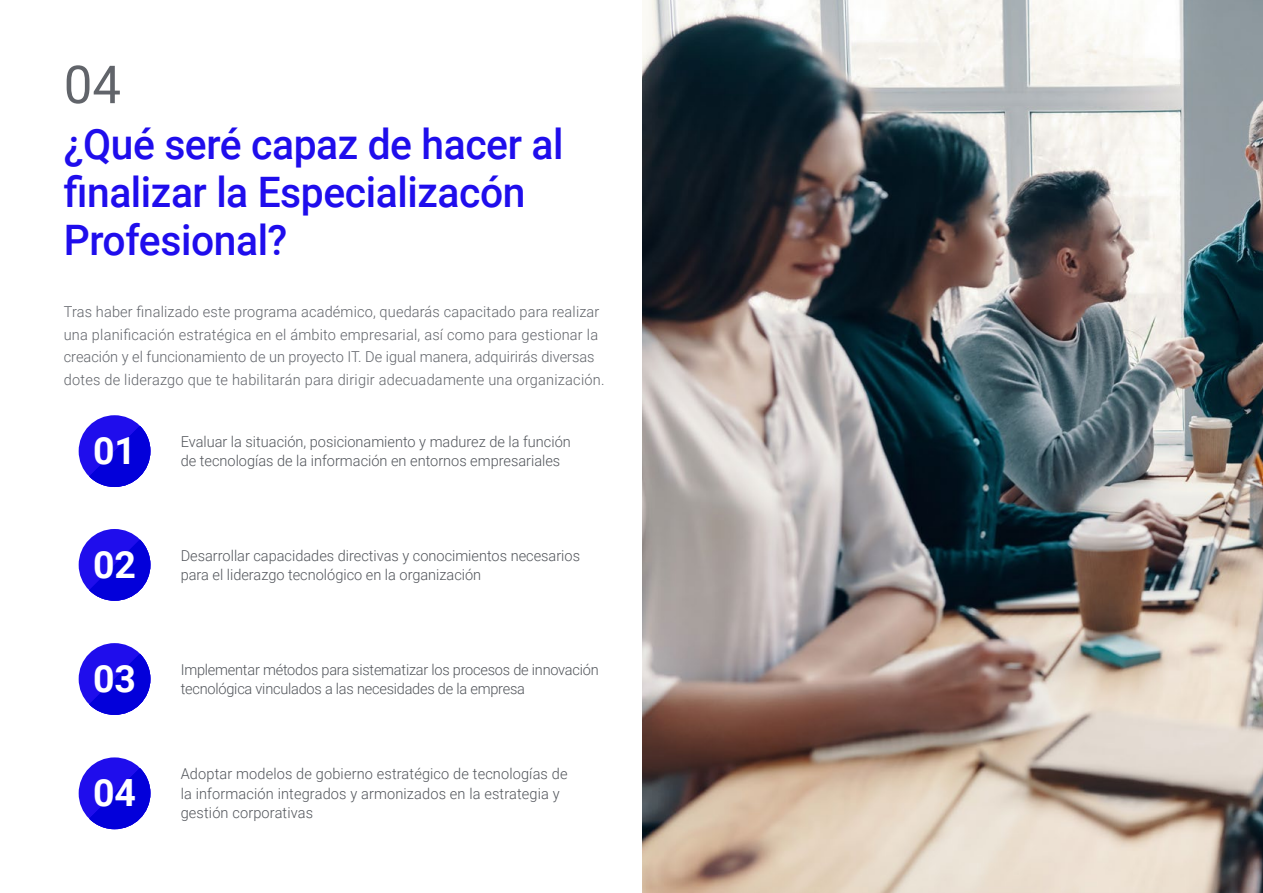
<style>
.page{position:relative;width:1263px;height:893px;background:#fff}
.page>*{position:absolute;margin:0;border:0;box-sizing:border-box;transform-origin:0 0}
.t1{font:52.5px "Roboto";color:#61646a}
.t2{font:500 42px/48px "Roboto";letter-spacing:-.01em;color:#1f0dec}
.t3{font:700 37.5px "Roboto";color:#fff}
.t4{font:300 15px/19.5px "Roboto";color:#52555b}
.t5{font:300 15px/22.5px "Roboto";letter-spacing:.01em;color:#61646a}
</style>
<div class="page">
<img style="left:642px;top:0;width:621px;height:893px">
<div style="left:79px;top:529px;width:71px;height:72px;background:#1f0dec;border-radius:50%"></div>
<svg style="left:89px;top:539px;width:61px;height:62px"></svg>
<div style="left:79px;top:757px;width:71px;height:72px;background:#1f0dec;border-radius:50%"></div>
<svg style="left:89px;top:768px;width:61px;height:61px"></svg>
<div style="left:79px;top:643px;width:71px;height:72px;background:#1f0dec;border-radius:50%"></div>
<svg style="left:89px;top:654px;width:61px;height:61px"></svg>
<div style="left:79px;top:415px;width:71px;height:72px;background:#1f0dec;border-radius:50%"></div>
<svg style="left:89px;top:426px;width:61px;height:61px"></svg>
<h1 class="t1" style="left:64px;top:48px;width:59px">04</h1>
<h2 class="t2" style="left:64px;top:119px;width:501px">¿Qué seré capaz de hacer al finalizar la Especializacón<br>Profesional?</h2>
<p class="t5" style="left:64px;top:300px;width:542px">Tras haber finalizado este programa académico, quedarás capacitado para realizar una planificación estratégica en el ámbito empresarial, así como para gestionar la creación y el funcionamiento de un proyecto IT. De igual manera, adquirirás diversas dotes de liderazgo que te habilitarán para dirigir adecuadamente una organización.</p>
<h3 class="t3" style="left:93px;top:424px;width:45px">01</h3>
<p class="t4" style="left:181px;top:431px;width:392px">Evaluar la situación, posicionamiento y madurez de la función</p>
<p class="t4" style="left:181px;top:451px;width:381px">de tecnologías de la información en entornos empresariales</p>
<h3 class="t3" style="left:93px;top:538px;width:45px">02</h3>
<p class="t4" style="left:181px;top:545px;width:401px">Desarrollar capacidades directivas y conocimientos necesarios para el liderazgo tecnológico en la organización</p>
<h3 class="t3" style="left:93px;top:652px;width:45px">03</h3>
<p class="t4" style="left:181px;top:659px;width:419px">Implementar métodos para sistematizar los procesos de innovación tecnológica vinculados a las necesidades de la empresa</p>
<h3 class="t3" style="left:93px;top:766px;width:45px">04</h3>
<p class="t4" style="left:181px;top:764px;width:388px">Adoptar modelos de gobierno estratégico de tecnologías de la información integrados y armonizados en la estrategia y gestión corporativas</p>
</div>
